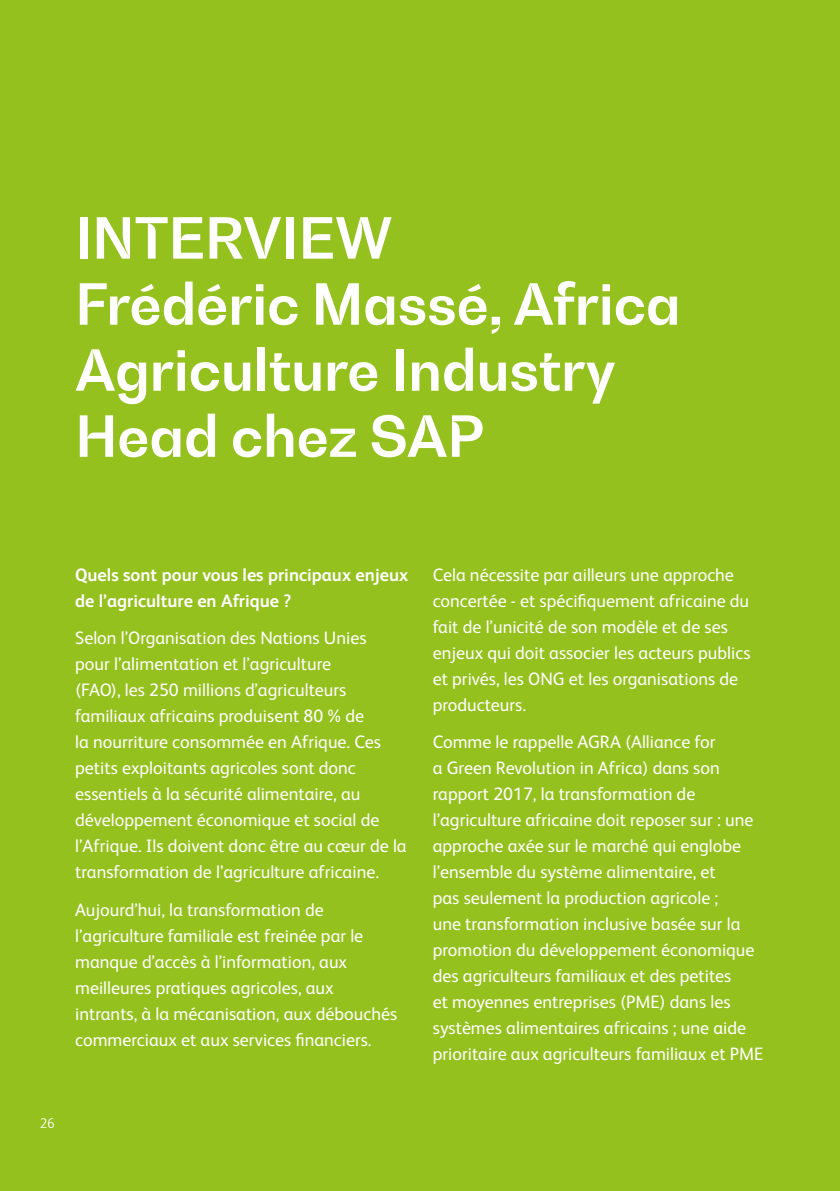
<style>
.page{position:relative;width:840px;height:1191px;background:#fff}
.page>*{position:absolute;margin:0;border:0;box-sizing:border-box;transform-origin:0 0}
.t1{font:56px/66px "Bearing Point Sans Latin";color:#fff}
.t2{font:18px/26px "FS Albert Pro";color:#fff}
.t3{font:700 18px/26px "FS Albert Pro";color:#fff}
.t4{font:300 14px "FS Albert Pro";color:#fff}
</style>
<div class="page">
<div style="left:0;top:0;width:839px;height:1191px;background:#95c11f"></div>
<h1 class="t1" style="left:75px;top:204px;width:606px">INTERVIEW<br>Frédéric Massé, Africa<br>Agriculture Industry<br>Head chez SAP</h1>
<p class="t3" style="left:75px;top:561px;width:334px">Quels sont pour vous les principaux enjeux de l’agriculture en Afrique ?</p>
<p class="t2" style="left:75px;top:624px;width:333px">Selon l’Organisation des Nations Unies<br>pour l’alimentation et l’agriculture<br>(FAO), les 250 millions d’agriculteurs familiaux africains produisent 80 % de<br>la nourriture consommée en Afrique. Ces petits exploitants agricoles sont donc essentiels à la sécurité alimentaire, au développement économique et social de l’Afrique. Ils doivent donc être au cœur de la transformation de l’agriculture africaine.</p>
<p class="t2" style="left:75px;top:895px;width:323px">Aujourd’hui, la transformation de l’agriculture familiale est freinée par le manque d’accès à l’information, aux meilleures pratiques agricoles, aux intrants, à la mécanisation, aux débouchés commerciaux et aux services financiers.</p>
<p class="t4" style="left:40px;top:1113px;width:17px">26</p>
<p class="t2" style="left:432px;top:560px;width:319px">Cela nécessite par ailleurs une approche concertée - et spécifiquement africaine du fait de l’unicité de son modèle et de ses enjeux qui doit associer les acteurs publics et privés, les ONG et les organisations de producteurs.</p>
<p class="t2" style="left:432px;top:727px;width:332px">Comme le rappelle AGRA (Alliance for<br>a Green Revolution in Africa) dans son rapport 2017, la transformation de l’agriculture africaine doit reposer sur : une approche axée sur le marché qui englobe l’ensemble du système alimentaire, et<br>pas seulement la production agricole ;<br>une transformation inclusive basée sur la promotion du développement économique des agriculteurs familiaux et des petites<br>et moyennes entreprises (PME) dans les systèmes alimentaires africains ; une aide prioritaire aux agriculteurs familiaux et PME</p>
</div>
